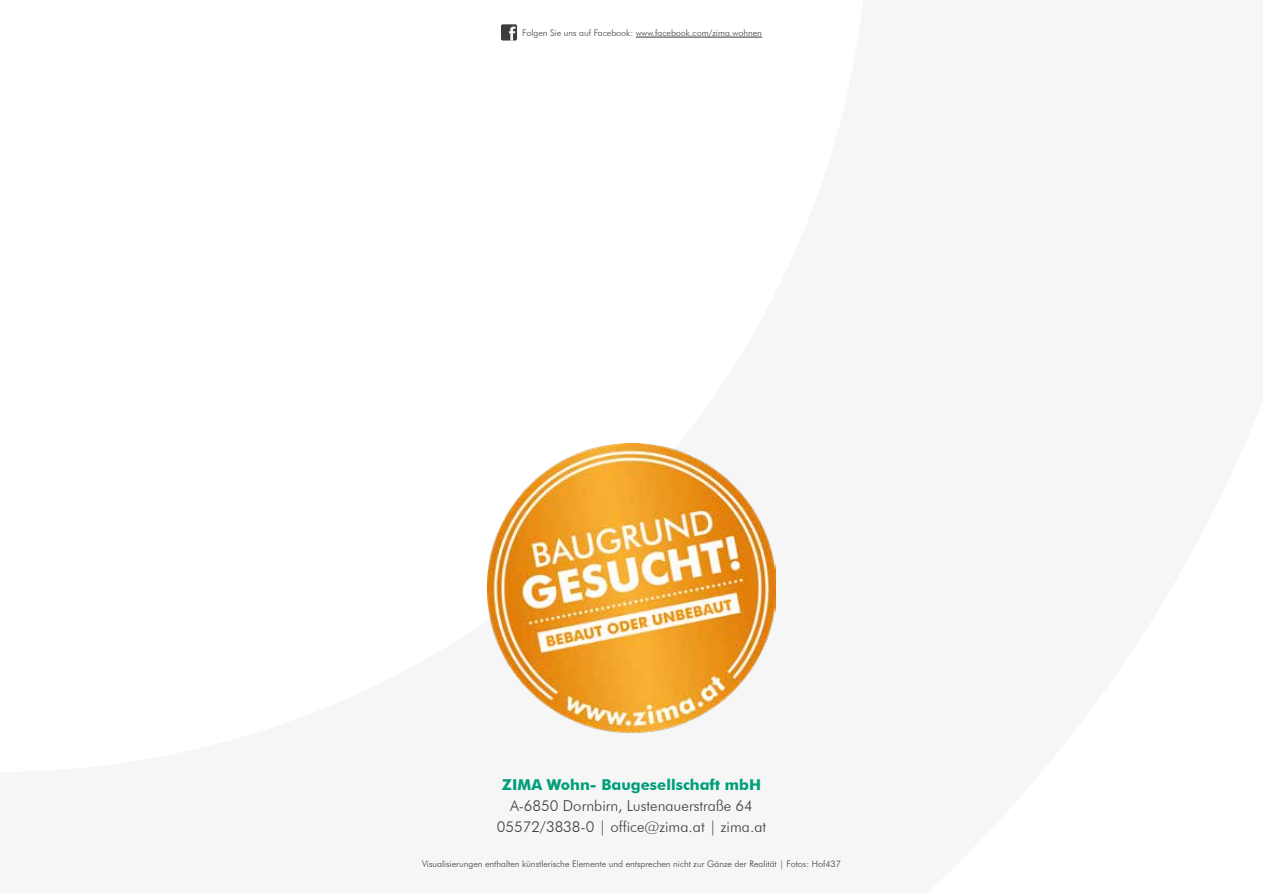
<style>
.page{position:relative;width:1263px;height:893px;background:#fff}
.page>*{position:absolute;margin:0;border:0;box-sizing:border-box;transform-origin:0 0}
.t1{font:300 15px/21.1px "Futura BT";color:#3c3c3b;text-align:center}
.t2{font:700 15px "Futura BT";color:#009f79}
.t3{font:300 9px "Futura BT";color:#3c3c3b}
</style>
<div class="page">
<hr style="left:636px;top:37px;width:126px;height:1px;background:#3c3c3b">
<div style="left:501px;top:24px;width:16px;height:17px;background:#3c3c3b;border-radius:2px"></div>
<svg style="left:509px;top:27px;width:7px;height:14px"></svg>
<img style="left:487px;top:443px;width:289px;height:291px">
<p class="t3" style="left:522px;top:27px;width:241px">Folgen Sie uns auf Facebook: www.facebook.com/zima.wohnen</p>
<h1 class="t2" style="left:502px;top:775px;width:261px">ZIMA Wohn- Baugesellschaft mbH</h1>
<h1 class="t1" style="left:497px;top:794px;width:271px">A-6850 Dornbirn, Lustenauerstraße 64<br>05572/3838-0 | office@zima.at | zima.at</h1>
<p class="t3" style="left:422px;top:858px;width:420px">Visualisierungen enthalten künstlerische Elemente und entsprechen nicht zur Gänze der Realität | Fotos: Hof437</p>
</div>
